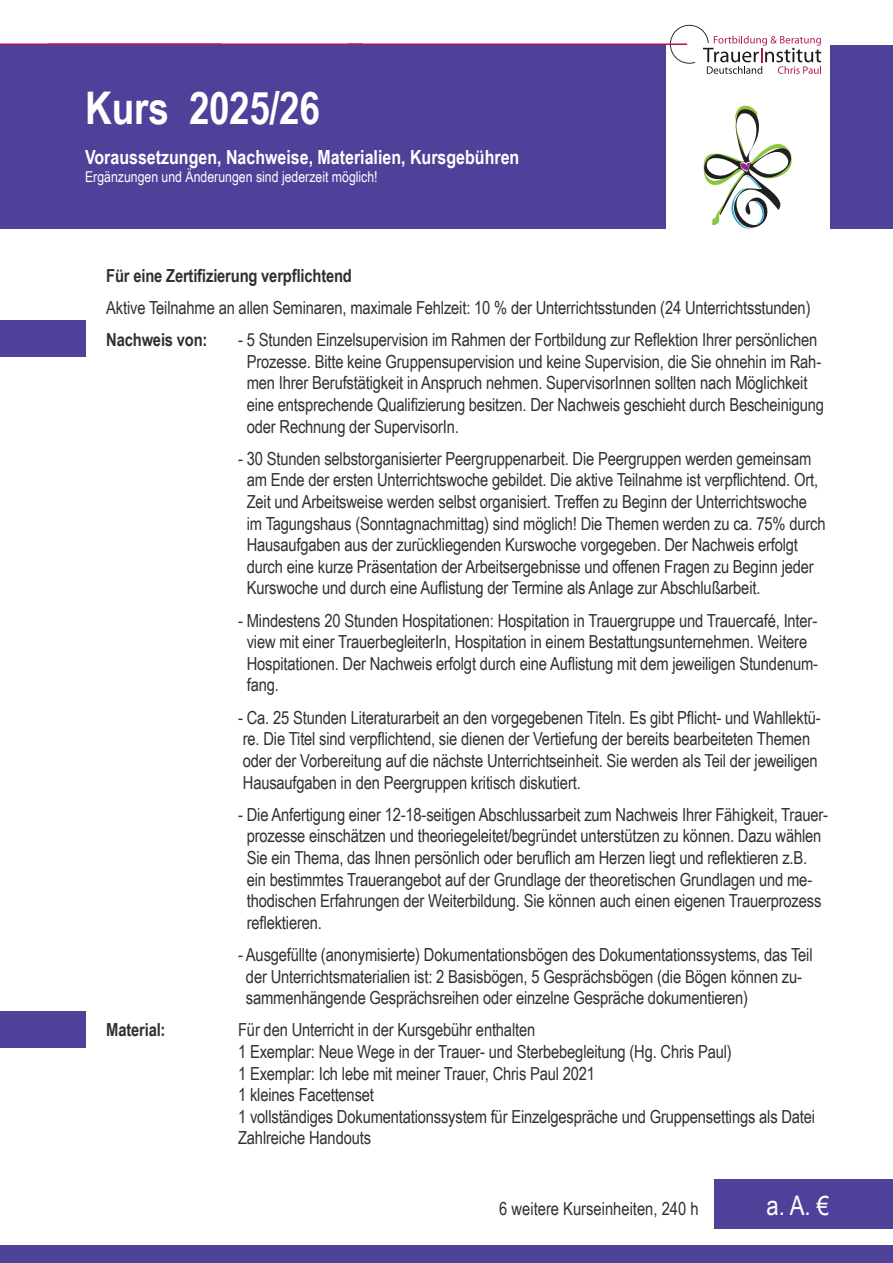
<style>
.page{position:relative;width:893px;height:1263px;background:#fff}
.page>*{position:absolute;margin:0;border:0;box-sizing:border-box;transform-origin:0 0}
.t1{font:700 45px "Arial Narrow";letter-spacing:-.01em;color:#fff}
.t2{font:27px "Arial Narrow";color:#fff}
.t3{font:700 19.5px "Arial Narrow";color:#fff}
.t4{font:18px/21.6px "Arial Narrow";letter-spacing:-.01em;color:#312f30}
.t5{font:700 18px "Arial Narrow";letter-spacing:-.01em;color:#312f30}
.t6{font:15px "Arial Narrow";color:#fff}
</style>
<div class="page">
<div style="left:714px;top:1179px;width:179px;height:50px;background:#4e419a"></div>
<div style="left:0;top:45px;width:893px;height:183px;background:#4e419a"></div>
<div style="left:0;top:1245px;width:893px;height:18px;background:#4e419a"></div>
<div style="left:0;top:320px;width:85px;height:37px;background:#4e419a"></div>
<div style="left:0;top:1011px;width:85px;height:37px;background:#4e419a"></div>
<div style="left:666px;top:43px;width:163px;height:187px;background:#fff"></div>
<hr style="left:347px;top:43px;width:340px;height:2px;background:#b21759">
<svg style="left:670px;top:25px;width:151px;height:49px"></svg>
<hr style="left:48px;top:43px;width:315px;height:2px;background:#b21759">
<hr style="left:0;top:43px;width:221px;height:2px;background:#b21759">
<svg style="left:703px;top:105px;width:89px;height:124px"></svg>
<p class="t1" style="left:85px;top:74px;width:236px">Kurs 2025/26</p>
<p class="t3" style="left:85px;top:142px;width:436px">Voraussetzungen, Nachweise, Materialien, Kursgebühren</p>
<p class="t6" style="left:85px;top:166px;width:294px">Ergänzungen und Änderungen sind jederzeit möglich!</p>
<p class="t5" style="left:106px;top:262px;width:247px">Für eine Zertifizierung verpflichtend</p>
<p class="t4" style="left:106px;top:296px;width:706px">Aktive Teilnahme an allen Seminaren, maximale Fehlzeit: 10 % der Unterrichtsstunden (24 Unterrichtsstunden)</p>
<p class="t5" style="left:106px;top:326px;width:103px">Nachweis von:</p>
<p class="t4" style="left:247px;top:328px;width:579px;text-indent:-9px">- 5 Stunden Einzelsupervision im Rahmen der Fortbildung zur Reflektion Ihrer persönlichen Prozesse. Bitte keine Gruppensupervision und keine Supervision, die Sie ohnehin im Rah&shy;men Ihrer Berufstätigkeit in Anspruch nehmen. SupervisorInnen sollten nach Möglichkeit eine entsprechende Qualifizierung besitzen. Der Nachweis geschieht durch Bescheinigung oder Rechnung der SupervisorIn.</p>
<p class="t4" style="left:247px;top:447px;width:580px;text-indent:-9px">- 30 Stunden selbstorganisierter Peergruppenarbeit. Die Peergruppen werden gemeinsam am Ende der ersten Unterrichtswoche gebildet. Die aktive Teilnahme ist verpflichtend. Ort, Zeit und Arbeitsweise werden selbst organisiert. Treffen zu Beginn der Unterrichtswoche im Tagungshaus (Sonntagnachmittag) sind möglich! Die Themen werden zu ca. 75% durch Hausaufgaben aus der zurückliegenden Kurswoche vorgegeben. Der Nachweis erfolgt durch eine kurze Präsentation der Arbeitsergebnisse und offenen Fragen zu Beginn jeder Kurswoche und durch eine Auflistung der Termine als Anlage zur Abschlußarbeit.</p>
<p class="t4" style="left:247px;top:609px;width:573px;text-indent:-9px">- Mindestens 20 Stunden Hospitationen: Hospitation in Trauergruppe und Trauercafé, Inter&shy;view mit einer TrauerbegleiterIn, Hospitation in einem Bestattungsunternehmen. Weitere Hospitationen. Der Nachweis erfolgt durch eine Auflistung mit dem jeweiligen Stundenum&shy;fang.</p>
<p class="t4" style="left:238px;top:706px;width:584px">- Ca. 25 Stunden Literaturarbeit an den vorgegebenen Titeln. Es gibt Pflicht- und Wahllektü&shy;re. Die Titel sind verpflichtend, sie dienen der Vertiefung der bereits bearbeiteten Themen oder der Vorbereitung auf die nächste Unterrichtseinheit. Sie werden als Teil der jeweiligen Hausaufgaben in den Peergruppen kritisch diskutiert.</p>
<p class="t4" style="left:247px;top:803px;width:583px;text-indent:-9px">- Die Anfertigung einer 12-18-seitigen Abschlussarbeit zum Nachweis Ihrer Fähigkeit, Trauer&shy;prozesse einschätzen und theoriegeleitet/begründet unterstützen zu können. Dazu wählen Sie ein Thema, das Ihnen persönlich oder beruflich am Herzen liegt und reflektieren z.B. ein bestimmtes Trauerangebot auf der Grundlage der theoretischen Grundlagen und me&shy;thodischen Erfahrungen der Weiterbildung. Sie können auch einen eigenen Trauerprozess reflektieren.</p>
<p class="t4" style="left:246px;top:943px;width:568px;text-indent:-8px">- Ausgefüllte (anonymisierte) Dokumentationsbögen des Dokumentationssystems, das Teil der Unterrichtsmaterialien ist: 2 Basisbögen, 5 Gesprächsbögen (die Bögen können zu&shy;sammenhängende Gesprächsreihen oder einzelne Gespräche dokumentieren)</p>
<p class="t5" style="left:106px;top:1016px;width:61px">Material:</p>
<p class="t4" style="left:238px;top:1019px;width:579px">Für den Unterricht in der Kursgebühr enthalten<br>1 Exemplar: Neue Wege in der Trauer- und Sterbebegleitung (Hg. Chris Paul)<br>1 Exemplar: Ich lebe mit meiner Trauer, Chris Paul 2021<br>1 kleines Facettenset<br>1 vollständiges Dokumentationssystem für Einzelgespräche und Gruppensettings als Datei Zahlreiche Handouts</p>
<p class="t4" style="left:499px;top:1197px;width:201px">6 weitere Kurseinheiten, 240 h</p>
<p class="t2" style="left:766px;top:1186px;width:64px">a. A. €</p>
</div>
